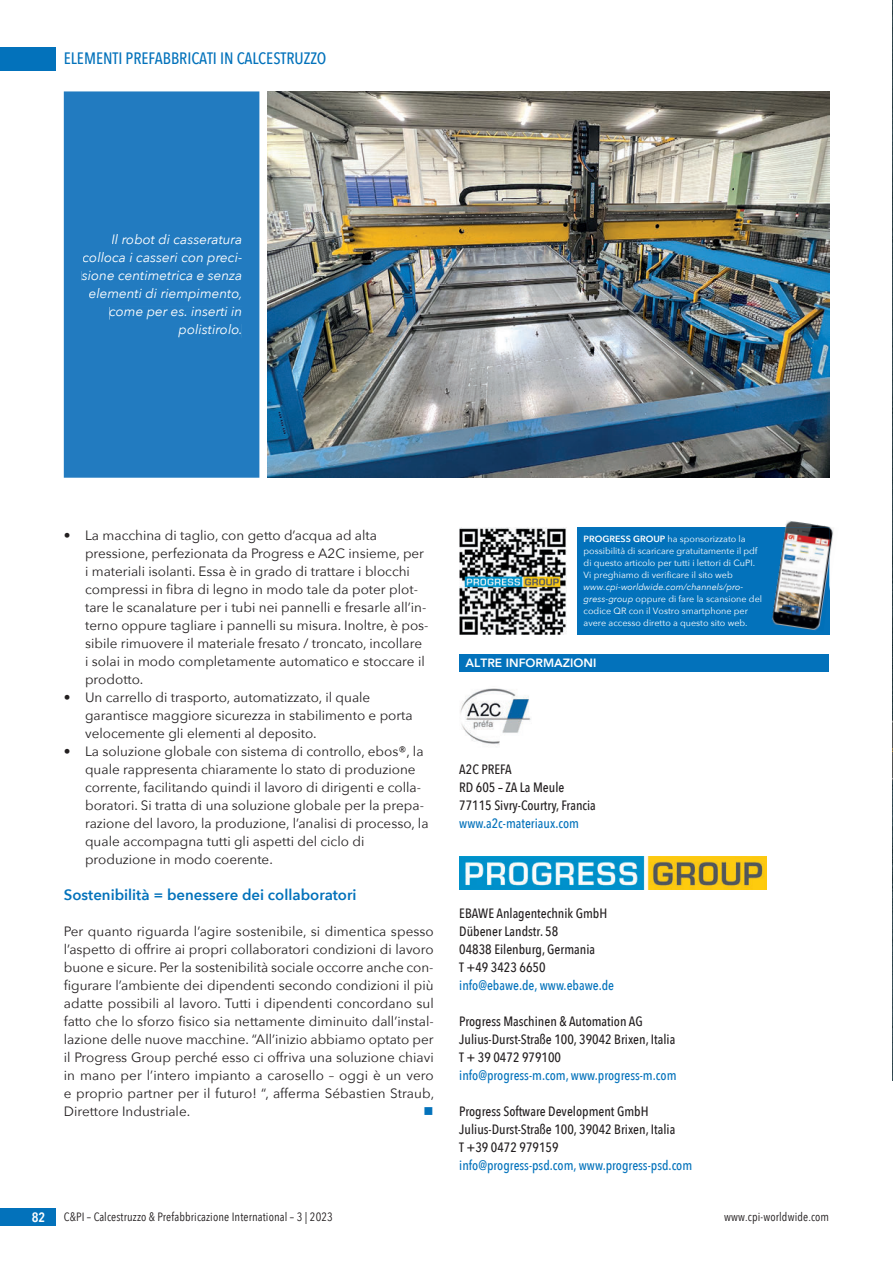
<style>
.page{position:relative;width:893px;height:1263px;background:#fff}
.page>*{position:absolute;margin:0;border:0;box-sizing:border-box;transform-origin:0 0}
.t1{font:500 16.5px "Avenir Next Condensed";color:#0372bb}
.t2{font:600 15px "Avenir Next";color:#0372bb}
.t3{font:13.5px/18px "Avenir Next";color:#231f20}
.t4{font:500 13.5px/18px "Avenir Next Condensed";color:#231f20}
.t5{font:500 13.5px "Avenir Next Condensed";color:#0372bb}
.t6{font:italic 13.5px/18px "Avenir Next";color:#fff;text-align:right}
.t7{font:600 13.5px "Avenir Next Condensed";color:#fff}
.t8{font:13.5px "Wingdings";color:#0372bb}
.t9{font:12px "Avenir Next Condensed";letter-spacing:.01em;color:#231f20}
.t10{font:800 12px "Avenir";color:#fff}
.t11{font:9px/12px "Avenir Next";color:#fff}
.s1{font-weight:600}
.s2{font-style:italic}
</style>
<div class="page">
<div style="left:0;top:47px;width:55px;height:23px;background:#0372bb"></div>
<div style="left:0;top:1208px;width:55px;height:18px;background:#0372bb"></div>
<hr style="left:892px;top:1080px;width:1px;height:183px;background:#fcb814">
<img style="left:892px;top:1px;width:1px;height:1079px">
<div style="left:459px;top:654px;width:370px;height:17px;background:#0372bb"></div>
<img style="left:460px;top:688px;width:71px;height:57px">
<img style="left:268px;top:91px;width:561px;height:387px">
<div style="left:64px;top:91px;width:195px;height:387px;background:#227bc0"></div>
<div style="left:112px;top:234px;width:130px;height:11px;background:#227bc0"></div>
<div style="left:83px;top:252px;width:159px;height:14px;background:#227bc0"></div>
<div style="left:82px;top:271px;width:160px;height:10px;background:#227bc0"></div>
<div style="left:89px;top:288px;width:153px;height:14px;background:#227bc0"></div>
<div style="left:110px;top:307px;width:132px;height:13px;background:#227bc0"></div>
<div style="left:179px;top:324px;width:62px;height:14px;background:#227bc0"></div>
<img style="left:459px;top:856px;width:308px;height:34px">
<div style="left:577px;top:527px;width:252px;height:108px;background:#0372bb"></div>
<img style="left:459px;top:528px;width:107px;height:107px">
<img style="left:785px;top:521px;width:49px;height:70px">
<img style="left:771px;top:527px;width:58px;height:104px">
<p class="t1" style="left:64px;top:49px;width:264px">ELEMENTI PREFABBRICATI IN CALCESTRUZZO</p>
<p class="t6" style="left:82px;top:230px;width:162px">Il robot di casseratura colloca i casseri con preci&shy;sione centimetrica e senza elementi di riempimento, come per es. inserti in polistirolo.</p>
<p class="t3" style="left:85px;top:526px;width:345px;text-indent:-21px">• La macchina di taglio, con getto d’acqua ad alta pressione, perfezionata da Progress e A2C insieme, per i materiali isolanti. Essa è in grado di trattare i blocchi compressi in fibra di legno in modo tale da poter plot&shy;tare le scanalature per i tubi nei pannelli e fresarle all’in&shy;terno oppure tagliare i pannelli su misura. Inoltre, è pos&shy;sibile rimuovere il materiale fresato / troncato, incollare i solai in modo completamente automatico e stoccare il prodotto.</p>
<p class="t3" style="left:85px;top:688px;width:329px;text-indent:-21px">• Un carrello di trasporto, automatizzato, il quale garantisce maggiore sicurezza in stabilimento e porta velocemente gli elementi al deposito.</p>
<p class="t3" style="left:85px;top:742px;width:345px;text-indent:-21px">• La soluzione globale con sistema di controllo, ebos®, la quale rappresenta chiaramente lo stato di produzione corrente, facilitando quindi il lavoro di dirigenti e colla&shy;boratori. Si tratta di una soluzione globale per la prepa&shy;razione del lavoro, la produzione, l’analisi di processo, la quale accompagna tutti gli aspetti del ciclo di produzione in modo coerente.</p>
<p class="t2" style="left:64px;top:882px;width:294px">Sostenibilità = benessere dei collaboratori</p>
<p class="t3" style="left:64px;top:922px;width:372px;text-align:justify">Per quanto riguarda l’agire sostenibile, si dimentica spesso l’aspetto di offrire ai propri collaboratori condizioni di lavoro buone e sicure. Per la sostenibilità sociale occorre anche con&shy;figurare l’ambiente dei dipendenti secondo condizioni il più adatte possibili al lavoro. Tutti i dipendenti concordano sul fatto che lo sforzo fisico sia nettamente diminuito dall’instal&shy;lazione delle nuove macchine. “All’inizio abbiamo optato per il Progress Group perché esso ci offriva una soluzione chiavi in mano per l’intero impianto a carosello – oggi è un vero e proprio partner per il futuro! “, afferma Sébastien Straub, Direttore Industriale.</p>
<p class="t8" style="left:424px;top:1104px;width:12px">■</p>
<p class="t11" style="left:584px;top:533px;width:176px"><span class="s1">PROGRESS GROUP</span> ha sponsorizzato la possibilità di scaricare gratuitamente il pdf di questo articolo per tutti i lettori di CuPI.<br>Vi preghiamo di verificare il sito web</p>
<p class="t11" style="left:584px;top:581px;width:180px"><span class="s2">www.cpi-worldwide.com/channels/pro&shy;gress-group</span> oppure di fare la scansione del codice QR con il Vostro smartphone per avere accesso diretto a questo sito web.</p>
<p class="t10" style="left:466px;top:654px;width:132px">ALTRE INFORMAZIONI</p>
<p class="t4" style="left:459px;top:760px;width:138px">A2C PREFA<br>RD 605 – ZA La Meule<br>77115 Sivry-Courtry, Francia</p>
<p class="t5" style="left:459px;top:815px;width:121px">www.a2c-materiaux.com</p>
<p class="t4" style="left:459px;top:904px;width:149px">EBAWE Anlagentechnik GmbH<br>Dübener Landstr. 58<br>04838 Eilenburg, Germania<br>T +49 3423 6650</p>
<p class="t5" style="left:459px;top:977px;width:156px">info@ebawe.de, www.ebawe.de</p>
<p class="t4" style="left:459px;top:1012px;width:218px">Progress Maschinen &amp; Automation AG<br>Julius-Durst-Straße 100, 39042 Brixen, Italia<br>T + 39 0472 979100</p>
<p class="t5" style="left:459px;top:1067px;width:219px">info@progress-m.com, www.progress-m.com</p>
<p class="t4" style="left:459px;top:1102px;width:218px">Progress Software Development GmbH<br>Julius-Durst-Straße 100, 39042 Brixen, Italia<br>T +39 0472 979159</p>
<p class="t5" style="left:459px;top:1157px;width:235px">info@progress-psd.com, www.progress-psd.com</p>
<p class="t7" style="left:32px;top:1206px;width:15px">82</p>
<p class="t9" style="left:64px;top:1207px;width:271px">C&amp;PI – Calcestruzzo &amp; Prefabbricazione International – 3 | 2023</p>
<p class="t9" style="left:724px;top:1207px;width:107px">www.cpi-worldwide.com</p>
</div>
